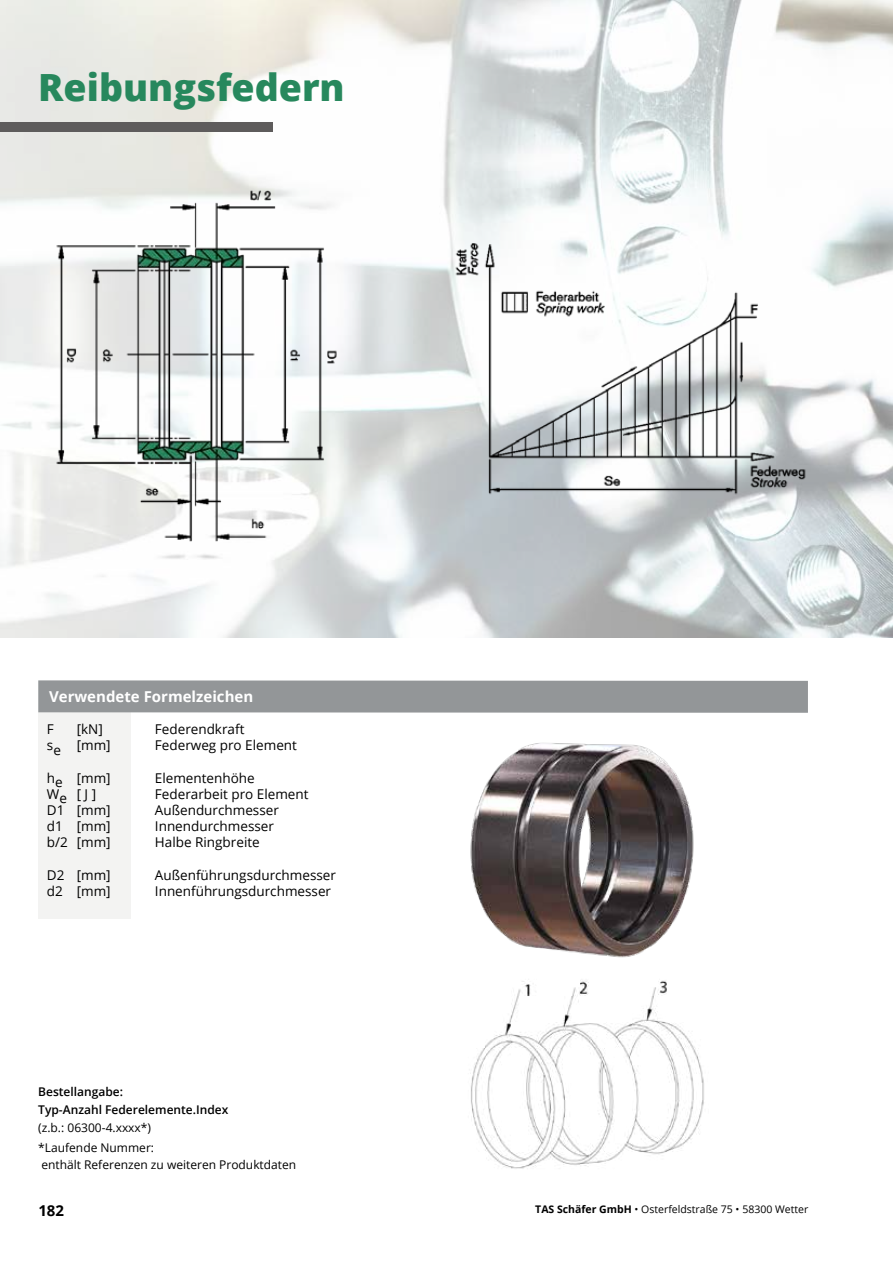
<style>
.page{position:relative;width:893px;height:1263px;background:#fff}
.page>*{position:absolute;margin:0;border:0;box-sizing:border-box;transform-origin:0 0}
.t1{font:800 37.5px "Open Sans";color:#27885d}
.t2{font:700 15px "Open Sans";color:#fff}
.t3{font:700 15px "Open Sans";color:#000}
.t4{font:13.5px "Open Sans";color:#000}
.t5{font:12px/20.4px "Open Sans";color:#000}
.t6{font:600 12px/18px "Open Sans";color:#000}
.t7{font:10.5px "Open Sans";color:#000}
.s1{font-weight:700}
</style>
<div class="page">
<img style="left:0;top:0;width:893px;height:638px">
<div style="left:38px;top:713px;width:93px;height:206px;background:#f3f3f2"></div>
<div style="left:38px;top:680px;width:770px;height:33px;background:#939698"></div>
<img style="left:38px;top:189px;width:314px;height:352px">
<img style="left:447px;top:203px;width:362px;height:297px">
<img style="left:470px;top:980px;width:234px;height:189px">
<img style="left:470px;top:743px;width:224px;height:215px">
<div style="left:0;top:122px;width:272px;height:9px;background:#5e5c5c"></div>
<h1 class="t1" style="left:38px;top:59px;width:308px">Reibungsfedern</h1>
<p class="t2" style="left:49px;top:686px;width:206px">Verwendete Formelzeichen</p>
<p class="t4" style="left:47px;top:720px;width:8px">F</p>
<p class="t4" style="left:77px;top:720px;width:28px">[kN]</p>
<p class="t4" style="left:155px;top:720px;width:91px">Federendkraft</p>
<p class="t4" style="left:47px;top:736px;width:65px">se [mm]</p>
<p class="t4" style="left:155px;top:736px;width:144px">Federweg pro Element</p>
<p class="t4" style="left:47px;top:768px;width:65px">he [mm]</p>
<p class="t4" style="left:155px;top:768px;width:101px">Elementenhöhe</p>
<p class="t4" style="left:47px;top:784px;width:51px">We [ J ]</p>
<p class="t4" style="left:155px;top:784px;width:155px">Federarbeit pro Element</p>
<p class="t4" style="left:47px;top:801px;width:65px">D1 [mm]</p>
<p class="t4" style="left:155px;top:801px;width:125px">Außendurchmesser</p>
<p class="t4" style="left:47px;top:817px;width:65px">d1 [mm]</p>
<p class="t4" style="left:155px;top:817px;width:121px">Innendurchmesser</p>
<p class="t4" style="left:47px;top:833px;width:65px">b/2 [mm]</p>
<p class="t4" style="left:155px;top:833px;width:106px">Halbe Ringbreite</p>
<p class="t4" style="left:47px;top:865px;width:65px">D2 [mm]</p>
<p class="t4" style="left:155px;top:865px;width:183px">Außenführungsdurchmesser</p>
<p class="t4" style="left:47px;top:882px;width:65px">d2 [mm]</p>
<p class="t4" style="left:155px;top:882px;width:178px">Innenführungsdurchmesser</p>
<p class="t6" style="left:38px;top:1082px;width:192px">Bestellangabe:<br>Typ-Anzahl Federelemente.Index</p>
<p class="t5" style="left:38px;top:1117px;width:117px">(z.b.: 06300-4.xxxx*) *Laufende Nummer:</p>
<p class="t5" style="left:41px;top:1154px;width:256px">enthält Referenzen zu weiteren Produktdaten</p>
<p class="t3" style="left:38px;top:1200px;width:27px">182</p>
<p class="t7" style="left:535px;top:1202px;width:275px"><span class="s1">TAS Schäfer GmbH</span> • Osterfeldstraße 75 • 58300 Wetter</p>
</div>
